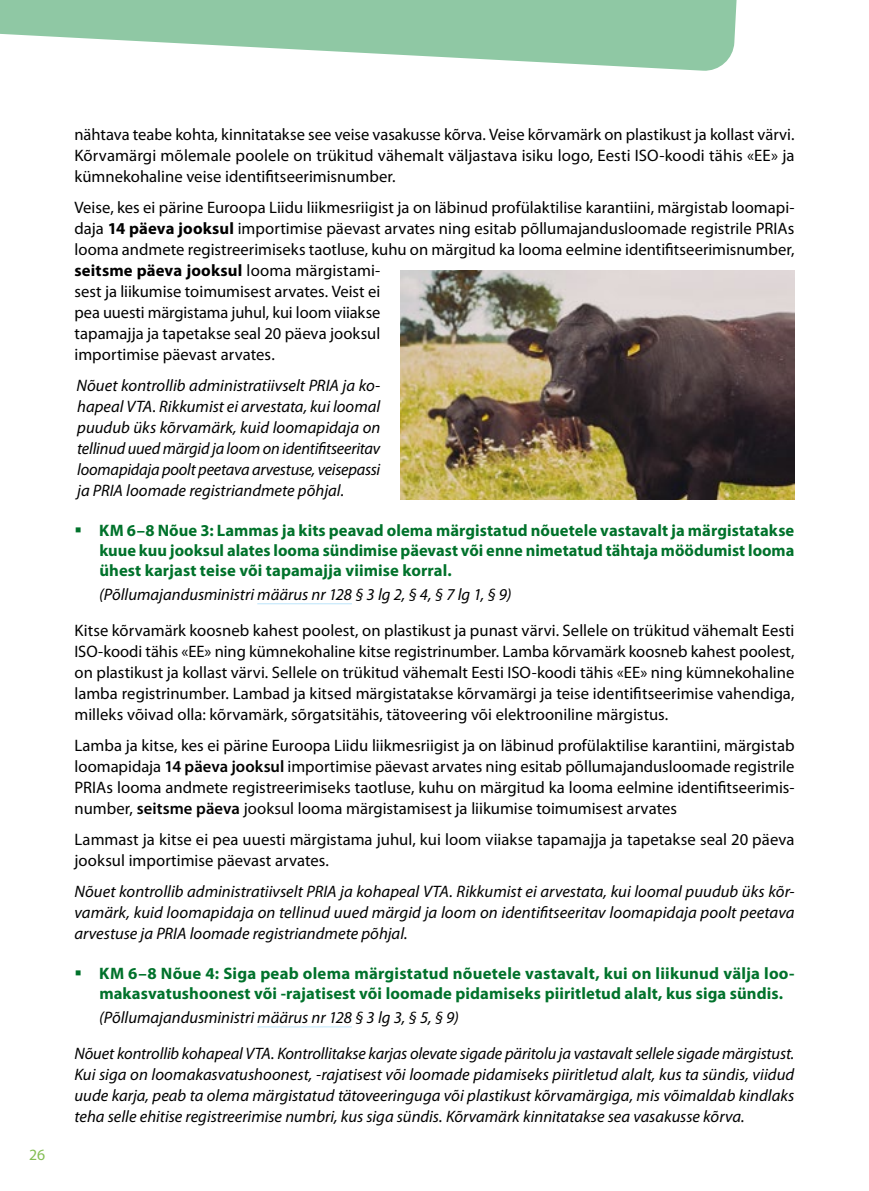
<style>
.page{position:relative;width:869px;height:1191px;background:#fff}
.page>*{position:absolute;margin:0;border:0;box-sizing:border-box;transform-origin:0 0}
.t1{font:16.62px/21px "Myriad Pro";color:#000;text-align:justify}
.t2{font:italic 16.62px/21px "Myriad Pro";letter-spacing:-.005em;color:#000;text-align:justify}
.t3{font:700 16.62px/20.1px "Myriad Pro";letter-spacing:.005em;color:#00722b;text-align:justify}
.t4{font:15.75px "Myriad Pro";color:#84be54}
.s1{font-weight:700}
.s2{font-weight:600}
</style>
<div class="page">
<svg style="left:0;top:0;width:737px;height:71px;fill:#8fc8a4"></svg>
<hr style="left:257px;top:603px;width:95px;height:1px;background:#bce4fa">
<hr style="left:257px;top:1026px;width:95px;height:1px;background:#bce4fa">
<img style="left:400px;top:270px;width:394px;height:230px">
<p class="t4" style="left:29px;top:1144px;width:17px">26</p>
<p class="t1" style="left:74px;top:123px;width:721px">nähtava teabe kohta, kinnitatakse see veise vasakusse kõrva. Veise kõrvamärk on plastikust ja kollast värvi.<br>Kõrvamärgi mõlemale poolele on trükitud vähemalt väljastava isiku logo, Eesti ISO-koodi tähis «EE» ja kümnekohaline veise identifitseerimisnumber.</p>
<p class="t1" style="left:74px;top:196px;width:721px;text-align:left">Veise, kes ei pärine Euroopa Liidu liikmesriigist ja on läbinud profülaktilise karantiini, märgistab loomapi&shy;daja <span class="s1">14 päeva jooksul</span> importimise päevast arvates ning esitab põllumajandusloomade registrile PRIAs looma andmete registreerimiseks taotluse, kuhu on märgitud ka looma eelmine identifitseerimisnumber, <span class="s1">seitsme päeva jooksul</span> looma märgistami-<br>sest ja liikumise toimumisest arvates. Veist ei<br>pea uuesti märgistama juhul, kui loom viiakse<br>tapamajja ja tapetakse seal 20 päeva jooksul<br>importimise päevast arvates.</p>
<p class="t2" style="left:76px;top:374px;width:305px">Nõuet kontrollib administratiivselt PRIA ja ko&shy;hapeal VTA. Rikkumist ei arvestata, kui loomal puudub üks kõrvamärk, kuid loomapidaja on tellinud uued märgid ja loom on identifitseeritav loomapidaja poolt peetava arvestuse, veisepassi ja PRIA loomade registriandmete põhjal.</p>
<p class="t3" style="left:99px;top:519px;width:696px">KM 6–8 Nõue 3: Lammas ja kits peavad olema märgistatud nõuetele vastavalt ja märgistatakse kuue kuu jooksul alates looma sündimise päevast või enne nimetatud tähtaja möödumist looma ühest karjast teise või tapamajja viimise korral.</p>
<p class="t2" style="left:99px;top:584px;width:413px">(Põllumajandusministri määrus nr 128 § 3 lg 2, § 4, § 7 lg 1, § 9)</p>
<p class="t1" style="left:74px;top:620px;width:721px">Kitse kõrvamärk koosneb kahest poolest, on plastikust ja punast värvi. Sellele on trükitud vähemalt Eesti ISO-koodi tähis «EE» ning kümnekohaline kitse registrinumber. Lamba kõrvamärk koosneb kahest poolest, on plastikust ja kollast värvi. Sellele on trükitud vähemalt Eesti ISO-koodi tähis «EE» ning kümnekohaline lamba registrinumber. Lambad ja kitsed märgistatakse kõrvamärgi ja teise identifitseerimise vahendiga, milleks võivad olla: kõrvamärk, sõrgatsitähis, tätoveering või elektrooniline märgistus.</p>
<p class="t1" style="left:74px;top:735px;width:721px">Lamba ja kitse, kes ei pärine Euroopa Liidu liikmesriigist ja on läbinud profülaktilise karantiini, märgistab loomapidaja <span class="s2">14 päeva jooksul</span> importimise päevast arvates ning esitab põllumajandusloomade registrile PRIAs looma andmete registreerimiseks taotluse, kuhu on märgitud ka looma eelmine identifitseerimis&shy;number, <span class="s2">seitsme päeva</span> jooksul looma märgistamisest ja liikumise toimumisest arvates</p>
<p class="t1" style="left:74px;top:828px;width:721px">Lammast ja kitse ei pea uuesti märgistama juhul, kui loom viiakse tapamajja ja tapetakse seal 20 päeva jooksul importimise päevast arvates.</p>
<p class="t2" style="left:74px;top:880px;width:721px">Nõuet kontrollib administratiivselt PRIA ja kohapeal VTA. Rikkumist ei arvestata, kui loomal puudub üks kõr&shy;vamärk, kuid loomapidaja on tellinud uued märgid ja loom on identifitseeritav loomapidaja poolt peetava arvestuse ja PRIA loomade registriandmete põhjal.</p>
<p class="t3" style="left:99px;top:962px;width:696px">KM 6–8 Nõue 4: Siga peab olema märgistatud nõuetele vastavalt, kui on liikunud välja loo&shy;makasvatushoonest või -rajatisest või loomade pidamiseks piiritletud alalt, kus siga sündis.</p>
<p class="t2" style="left:74px;top:999px;width:721px;line-height:35.9px;text-indent:25px">(Põllumajandusministri määrus nr 128 § 3 lg 3, § 5, § 9)<br>Nõuet kontrollib kohapeal VTA. Kontrollitakse karjas olevate sigade päritolu ja vastavalt sellele sigade märgistust.</p>
<p class="t2" style="left:74px;top:1064px;width:721px">Kui siga on loomakasvatushoonest, -rajatisest või loomade pidamiseks piiritletud alalt, kus ta sündis, viidud uude karja, peab ta olema märgistatud tätoveeringuga või plastikust kõrvamärgiga, mis võimaldab kindlaks teha selle ehitise registreerimise numbri, kus siga sündis. Kõrvamärk kinnitatakse sea vasakusse kõrva.</p>
</div>
